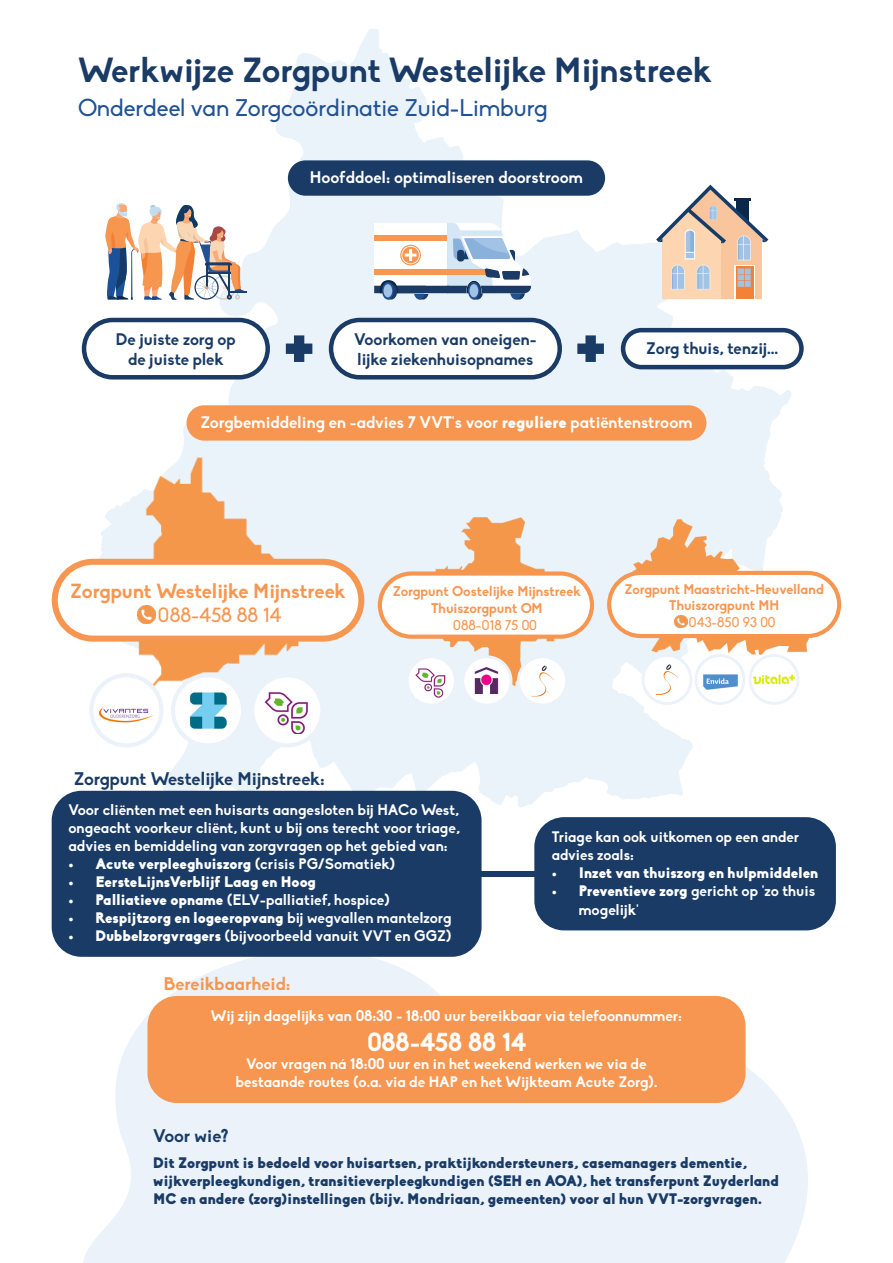
<style>
.page{position:relative;width:893px;height:1263px;background:#fff}
.page>*{position:absolute;margin:0;border:0;box-sizing:border-box;transform-origin:0 0}
.t1{font:700 88.5px "Biko";color:#193b65}
.t2{font:700 34.35px "Biko";color:#193b65}
.t3{font:700 25.5px "Biko";letter-spacing:-.01em;color:#fff}
.t4{font:23.7px "Biko";color:#205294}
.t5{font:700 20.1px "Biko";color:#f79650}
.t6{font:20.1px "Biko";color:#f79650}
.t7{font:700 18px "Biko";color:#193b65}
.t8{font:700 18px "Biko";color:#f79650}
.t9{font:700 16.5px "Biko";color:#fff}
.t10{font:700 16.5px/19.8px "Biko";color:#193b65;text-align:center}
.t11{font:700 15px/18px "Biko";color:#fff}
.t12{font:900 15px/18px "Biko";color:#193b65}
.t13{font:900 15px "Biko";color:#fff}
.t14{font:700 13.8px "Biko";color:#f79650}
.t15{font:13.8px "Biko";color:#f79650}
.s1{font-weight:900}
.s2{font-weight:700}
</style>
<div class="page">
<img style="left:88px;top:29px;width:711px;height:801px">
<img style="left:112px;top:457px;width:187px;height:238px">
<div style="left:173px;top:675px;width:70px;height:70px;background:#fff;border-radius:50%"></div>
<div style="left:171px;top:673px;width:74px;height:74px;border:4px solid #ebf2fa;border-radius:50%"></div>
<div style="left:252px;top:675px;width:70px;height:70px;background:#fff;border-radius:50%"></div>
<div style="left:250px;top:673px;width:74px;height:74px;border:4px solid #ebf2fa;border-radius:50%"></div>
<div style="left:91px;top:675px;width:70px;height:70px;background:#fff;border-radius:50%"></div>
<div style="left:89px;top:673px;width:74px;height:74px;border:4px solid #ebf2fa;border-radius:50%"></div>
<img style="left:98px;top:707px;width:55px;height:16px">
<img style="left:190px;top:692px;width:36px;height:37px">
<img style="left:265px;top:692px;width:43px;height:42px">
<div style="left:55px;top:562px;width:306px;height:77px;background:#fff;border-radius:38px"></div>
<div style="left:52px;top:559px;width:312px;height:83px;border:6px solid #f79650;border-radius:38px"></div>
<img style="left:138px;top:606px;width:18px;height:18px">
<img style="left:629px;top:518px;width:182px;height:136px">
<svg style="left:62px;top:950px;width:746px;height:313px;fill:#ebf2fa"></svg>
<svg style="left:105px;top:203px;width:141px;height:97px"></svg>
<svg style="left:656px;top:185px;width:112px;height:114px"></svg>
<div style="left:84px;top:320px;width:184px;height:57px;background:#fff;border-radius:29px"></div>
<div style="left:82px;top:318px;width:188px;height:61px;border:4px solid #193b65;border-radius:29px"></div>
<div style="left:331px;top:320px;width:229px;height:57px;background:#fff;border-radius:29px"></div>
<div style="left:329px;top:318px;width:233px;height:61px;border:4px solid #193b65;border-radius:29px"></div>
<div style="left:623px;top:330px;width:178px;height:37px;background:#fff;border-radius:18px"></div>
<div style="left:621px;top:328px;width:183px;height:41px;border:4px solid #193b65;border-radius:18px"></div>
<div style="left:696px;top:655px;width:48px;height:48px;background:#fff;border-radius:50%"></div>
<div style="left:694px;top:654px;width:51px;height:51px;border:3px solid #ebf2fa;border-radius:50%"></div>
<div style="left:750px;top:655px;width:48px;height:48px;background:#fff;border-radius:50%"></div>
<div style="left:749px;top:654px;width:50px;height:51px;border:3px solid #ebf2fa;border-radius:50%"></div>
<img style="left:703px;top:674px;width:36px;height:18px">
<img style="left:753px;top:674px;width:42px;height:11px">
<div style="left:609px;top:573px;width:230px;height:63px;background:#fff;border-radius:32px"></div>
<div style="left:607px;top:571px;width:234px;height:67px;border:4px solid #f79650;border-radius:32px"></div>
<div style="left:534px;top:817px;width:302px;height:113px;background:#193b65;border-radius:30px"></div>
<div style="left:52px;top:791px;width:430px;height:166px;background:#193b65;border-radius:30px"></div>
<svg style="left:374px;top:223px;width:157px;height:77px"></svg>
<svg style="left:382px;top:282px;width:12px;height:18px"></svg>
<div style="left:383px;top:284px;width:9px;height:13px;background:#a2c3e6;border-radius:50%"></div>
<div style="left:643px;top:655px;width:48px;height:48px;background:#fff;border-radius:50%"></div>
<div style="left:642px;top:654px;width:50px;height:51px;border:3px solid #ebf2fa;border-radius:50%"></div>
<img style="left:656px;top:664px;width:23px;height:31px">
<div style="left:147px;top:996px;width:598px;height:107px;background:#f79650;border-radius:30px"></div>
<div style="left:187px;top:405px;width:519px;height:36px;background:#f79650;border-radius:18px"></div>
<div style="left:288px;top:160px;width:317px;height:36px;background:#193b65;border-radius:18px"></div>
<div style="left:475px;top:871px;width:63px;height:5px;background:#193b65"></div>
<svg style="left:675px;top:615px;width:12px;height:12px"></svg>
<img style="left:390px;top:517px;width:191px;height:168px">
<div style="left:463px;top:657px;width:48px;height:48px;background:#fff;border-radius:50%"></div>
<div style="left:461px;top:655px;width:51px;height:51px;border:3px solid #ebf2fa;border-radius:50%"></div>
<div style="left:518px;top:657px;width:49px;height:48px;background:#fff;border-radius:50%"></div>
<div style="left:517px;top:655px;width:51px;height:51px;border:3px solid #ebf2fa;border-radius:50%"></div>
<img style="left:474px;top:667px;width:24px;height:27px">
<img style="left:531px;top:665px;width:23px;height:31px">
<div style="left:380px;top:573px;width:212px;height:64px;background:#fff;border-radius:32px"></div>
<div style="left:378px;top:571px;width:216px;height:68px;border:4px solid #f79650;border-radius:32px"></div>
<div style="left:407px;top:657px;width:48px;height:48px;background:#fff;border-radius:50%"></div>
<div style="left:406px;top:655px;width:51px;height:51px;border:3px solid #ebf2fa;border-radius:50%"></div>
<img style="left:416px;top:668px;width:30px;height:29px">
<p class="t2" style="left:78px;top:49px;width:635px">Werkwijze Zorgpunt Westelijke Mijnstreek</p>
<p class="t4" style="left:78px;top:94px;width:471px">Onderdeel van Zorgcoördinatie Zuid-Limburg</p>
<p class="t9" style="left:310px;top:167px;width:275px">Hoofddoel: optimaliseren doorstroom</p>
<p class="t10" style="left:354px;top:329px;width:184px">Voorkomen van oneigen-</p>
<p class="t10" style="left:116px;top:329px;width:121px">De juiste zorg op de juiste plek</p>
<p class="t10" style="left:646px;top:338px;width:133px">Zorg thuis, tenzij...</p>
<p class="t1" style="left:281px;top:285px;width:37px">+</p>
<p class="t1" style="left:573px;top:285px;width:37px">+</p>
<p class="t10" style="left:358px;top:349px;width:177px">lijke ziekenhuisopnames</p>
<p class="t9" style="left:200px;top:412px;width:493px">Zorgbemiddeling en -advies 7 VVT's voor <span class="s1">reguliere</span> patiëntenstroom</p>
<p class="t5" style="left:70px;top:579px;width:277px">Zorgpunt Westelijke Mijnstreek</p>
<p class="t6" style="left:158px;top:604px;width:126px">088-458 88 14</p>
<p class="t14" style="left:393px;top:583px;width:190px">Zorgpunt Oostelijke Mijnstreek</p>
<p class="t14" style="left:431px;top:600px;width:113px">Thuiszorgpunt OM</p>
<p class="t15" style="left:453px;top:617px;width:86px">088-018 75 00</p>
<p class="t14" style="left:624px;top:580px;width:201px">Zorgpunt Maastricht-Heuvelland</p>
<p class="t14" style="left:669px;top:597px;width:111px">Thuiszorgpunt MH</p>
<p class="t15" style="left:688px;top:614px;width:89px">043-850 93 00</p>
<p class="t7" style="left:74px;top:768px;width:253px">Zorgpunt Westelijke Mijnstreek:</p>
<p class="t11" style="left:68px;top:801px;width:393px;text-align:justify">Voor cliënten met een huisarts aangesloten bij HACo West, ongeacht voorkeur cliënt, kunt u bij ons terecht voor triage, advies en bemiddeling van zorgvragen op het gebied van:</p>
<p class="t13" style="left:68px;top:855px;width:328px">• Acute verpleeghuiszorg <span class="s2">(crisis PG/Somatiek)</span></p>
<p class="t13" style="left:68px;top:873px;width:249px">• EersteLijnsVerblijf Laag en Hoog</p>
<p class="t11" style="left:68px;top:891px;width:323px"><span class="s1">• Palliatieve opname</span> (ELV-palliatief, hospice)</p>
<p class="t13" style="left:68px;top:909px;width:384px">• Respijtzorg en logeeropvang <span class="s2">bij wegvallen mantelzorg</span></p>
<p class="t11" style="left:68px;top:927px;width:385px"><span class="s1">• Dubbelzorgvragers</span> (bijvoorbeeld vanuit VVT en GGZ)</p>
<p class="t11" style="left:552px;top:827px;width:249px">Triage kan ook uitkomen op een ander advies zoals:</p>
<p class="t13" style="left:552px;top:863px;width:268px">• Inzet van thuiszorg en hulpmiddelen</p>
<p class="t11" style="left:579px;top:881px;width:238px;line-height:19.8px;text-indent:-27px"><span class="s1">• Preventieve zorg</span> gericht op 'zo thuis mogelijk'</p>
<p class="t8" style="left:164px;top:973px;width:128px">Bereikbaarheid:</p>
<p class="t11" style="left:211px;top:1007px;width:473px">Wij zijn dagelijks van 08:30 - 18:00 uur bereikbaar via telefoonnummer:</p>
<p class="t3" style="left:367px;top:1027px;width:161px">088-458 88 14</p>
<p class="t11" style="left:246px;top:1055px;width:402px">Voor vragen ná 18:00 uur en in het weekend werken we via de</p>
<p class="t11" style="left:235px;top:1073px;width:423px">bestaande routes (o.a. via de HAP en het Wijkteam Acute Zorg).</p>
<p class="t7" style="left:153px;top:1125px;width:77px">Voor wie?</p>
<p class="t12" style="left:153px;top:1153px;width:627px">Dit Zorgpunt is bedoeld voor huisartsen, praktijkondersteuners, casemanagers dementie, wijkverpleegkundigen, transitieverpleegkundigen (SEH en AOA), het transferpunt Zuyderland<br>MC en andere (zorg)instellingen (bijv. Mondriaan, gemeenten) voor al hun VVT-zorgvragen.</p>
</div>
